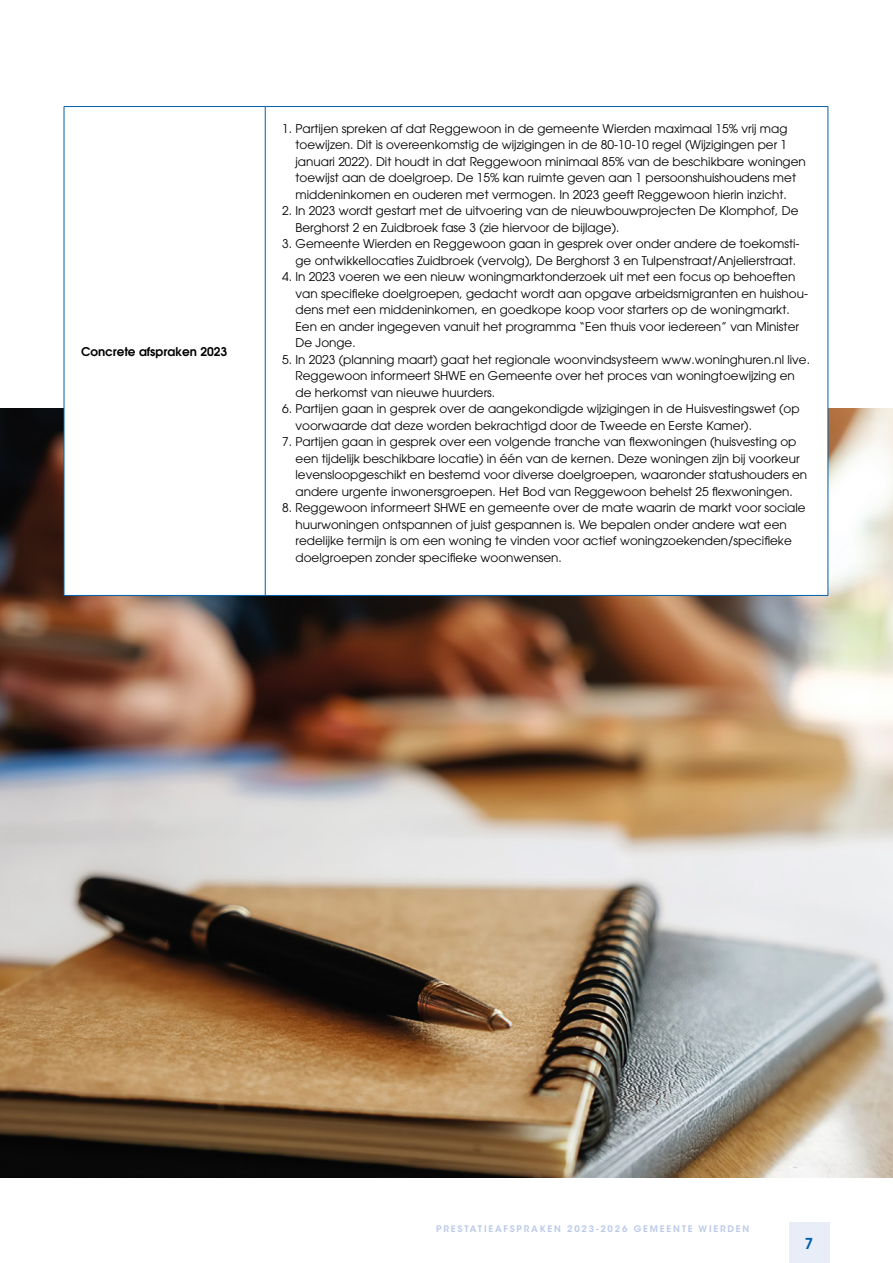
<style>
.page{position:relative;width:893px;height:1263px;background:#fff}
.page>*{position:absolute;margin:0;border:0;box-sizing:border-box;transform-origin:0 0}
.t1{font:600 15px "Avant Garde";color:#0060ac}
.t2{font:12px/16.5px "Avant Garde";color:#000}
.t3{font:600 12px "Avant Garde";color:#000}
.t4{font:600 9px "ITC Avant Garde Std";letter-spacing:.2em;color:#bccae9}
</style>
<div class="page">
<div style="left:789px;top:1222px;width:40px;height:41px;background:#e9edf8"></div>
<img style="left:0;top:408px;width:893px;height:770px">
<svg style="left:65px;top:107px;width:763px;height:488px"></svg>
<hr style="left:64px;top:106px;width:201px;height:1px;background:#0060ac">
<hr style="left:64px;top:107px;width:1px;height:488px;background:#0060ac">
<hr style="left:265px;top:106px;width:563px;height:1px;background:#0060ac">
<hr style="left:265px;top:107px;width:1px;height:488px;background:#0060ac">
<hr style="left:828px;top:107px;width:1px;height:488px;background:#0060ac">
<hr style="left:64px;top:595px;width:201px;height:1px;background:#0060ac">
<hr style="left:265px;top:595px;width:563px;height:1px;background:#0060ac">
<p class="t3" style="left:81px;top:344px;width:148px">Concrete afspraken 2023</p>
<p class="t2" style="left:296px;top:120px;width:512px;text-indent:-13px">1. Partijen spreken af dat Reggewoon in de gemeente Wierden maximaal 15% vrij mag toewijzen. Dit is overeenkomstig de wijzigingen in de 80-10-10 regel (Wijzigingen per 1 januari 2022). Dit houdt in dat Reggewoon minimaal 85% van de beschikbare woningen toewijst aan de doelgroep. De 15% kan ruimte geven aan 1 persoonshuishoudens met middeninkomen en ouderen met vermogen. In 2023 geeft Reggewoon hierin inzicht.</p>
<p class="t2" style="left:296px;top:203px;width:504px;text-indent:-13px">2. In 2023 wordt gestart met de uitvoering van de nieuwbouwprojecten De Klomphof, De<br>Berghorst 2 en Zuidbroek fase 3 (zie hiervoor de bijlage).</p>
<p class="t2" style="left:282px;top:236px;width:519px;text-align:right">3. Gemeente Wierden en Reggewoon gaan in gesprek over onder andere de toekomsti&shy;ge ontwikkellocaties Zuidbroek (vervolg), De Berghorst 3 en Tulpenstraat/Anjelierstraat.</p>
<p class="t2" style="left:296px;top:269px;width:514px;text-indent:-13px">4. In 2023 voeren we een nieuw woningmarktonderzoek uit met een focus op behoeften van specifieke doelgroepen, gedacht wordt aan opgave arbeidsmigranten en huishou&shy;dens met een middeninkomen, en goedkope koop voor starters op de woningmarkt.<br>Een en ander ingegeven vanuit het programma “Een thuis voor iedereen” van Minister De Jonge.</p>
<p class="t2" style="left:296px;top:351px;width:516px;text-indent:-13px">5. In 2023 (planning maart) gaat het regionale woonvindsysteem www.woninghuren.nl live.<br>Reggewoon informeert SHWE en Gemeente over het proces van woningtoewijzing en de herkomst van nieuwe huurders.</p>
<p class="t2" style="left:296px;top:401px;width:506px;text-indent:-13px">6. Partijen gaan in gesprek over de aangekondigde wijzigingen in de Huisvestingswet (op voorwaarde dat deze worden bekrachtigd door de Tweede en Eerste Kamer).</p>
<p class="t2" style="left:296px;top:434px;width:513px;text-indent:-13px">7. Partijen gaan in gesprek over een volgende tranche van flexwoningen (huisvesting op een tijdelijk beschikbare locatie) in één van de kernen. Deze woningen zijn bij voorkeur levensloopgeschikt en bestemd voor diverse doelgroepen, waaronder statushouders en andere urgente inwonersgroepen. Het Bod van Reggewoon behelst 25 flexwoningen.</p>
<p class="t2" style="left:296px;top:500px;width:512px;text-indent:-13px">8. Reggewoon informeert SHWE en gemeente over de mate waarin de markt voor sociale huurwoningen ontspannen of juist gespannen is. We bepalen onder andere wat een redelijke termijn is om een woning te vinden voor actief woningzoekenden/specifieke doelgroepen zonder specifieke woonwensen.</p>
<p class="t4" style="left:436px;top:1223px;width:314px">PRESTATIEAFSPRAKEN 2023-2026 GEMEENTE WIERDEN</p>
<p class="t1" style="left:805px;top:1233px;width:10px">7</p>
</div>
